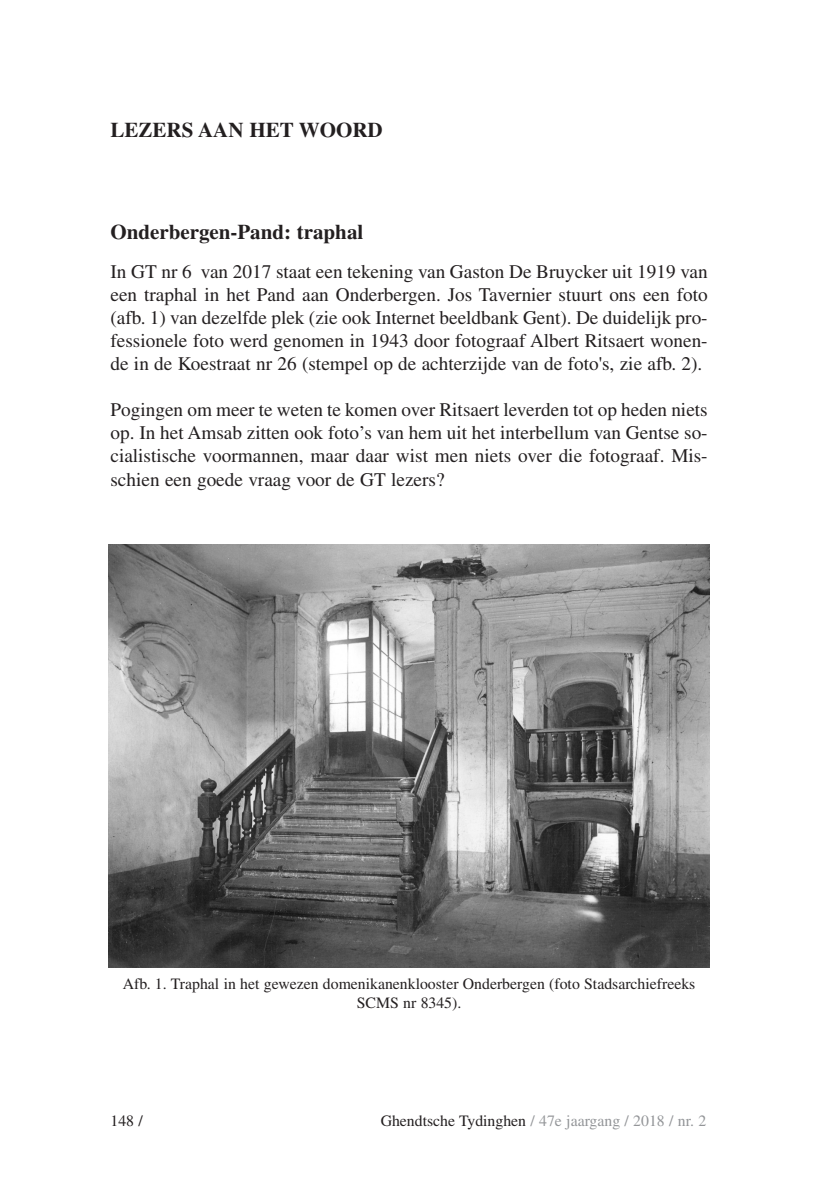
<style>
.page{position:relative;width:831px;height:1191px;background:#fff}
.page>*{position:absolute;margin:0;border:0;box-sizing:border-box;transform-origin:0 0}
.t1{font:700 21px "Times";color:#231f20}
.t2{font:19.25px/23.1px "Times";color:#231f20;text-align:justify}
.t3{font:15.75px/18.9px "Times";color:#231f20;text-align:center}
.t4{font:15.75px "Times";color:#939598}
.s1{color:#231f20}
</style>
<div class="page">
<img style="left:109px;top:545px;width:600px;height:422px">
<p class="t1" style="left:110px;top:122px;width:274px">LEZERS AAN HET WOORD</p>
<p class="t1" style="left:110px;top:224px;width:254px">Onderbergen-Pand: traphal</p>
<p class="t2" style="left:110px;top:261px;width:598px">In GT nr 6 van 2017 staat een tekening van Gaston De Bruycker uit 1919 van een traphal in het Pand aan Onderbergen. Jos Tavernier stuurt ons een foto (afb. 1) van dezelfde plek (zie ook Internet beeldbank Gent). De duidelijk pro&shy;fessionele foto werd genomen in 1943 door fotograaf Albert Ritsaert wonen&shy;de in de Koestraat nr 26 (stempel op de achterzijde van de foto's, zie afb. 2).</p>
<p class="t2" style="left:110px;top:400px;width:598px">Pogingen om meer te weten te komen over Ritsaert leverden tot op heden niets op. In het Amsab zitten ook foto’s van hem uit het interbellum van Gentse so&shy;cialistische voormannen, maar daar wist men niets over die fotograaf. Mis&shy;schien een goede vraag voor de GT lezers?</p>
<p class="t3" style="left:123px;top:976px;width:574px">Afb. 1. Traphal in het gewezen domenikanenklooster Onderbergen (foto Stadsarchiefreeks<br>SCMS nr 8345).</p>
<p class="t3" style="left:110px;top:1112px;width:34px">148 /</p>
<p class="t4" style="left:380px;top:1114px;width:327px"><span class="s1">Ghendtsche Tydinghen</span> / 47e jaargang / 2018 / nr. 2</p>
</div>
